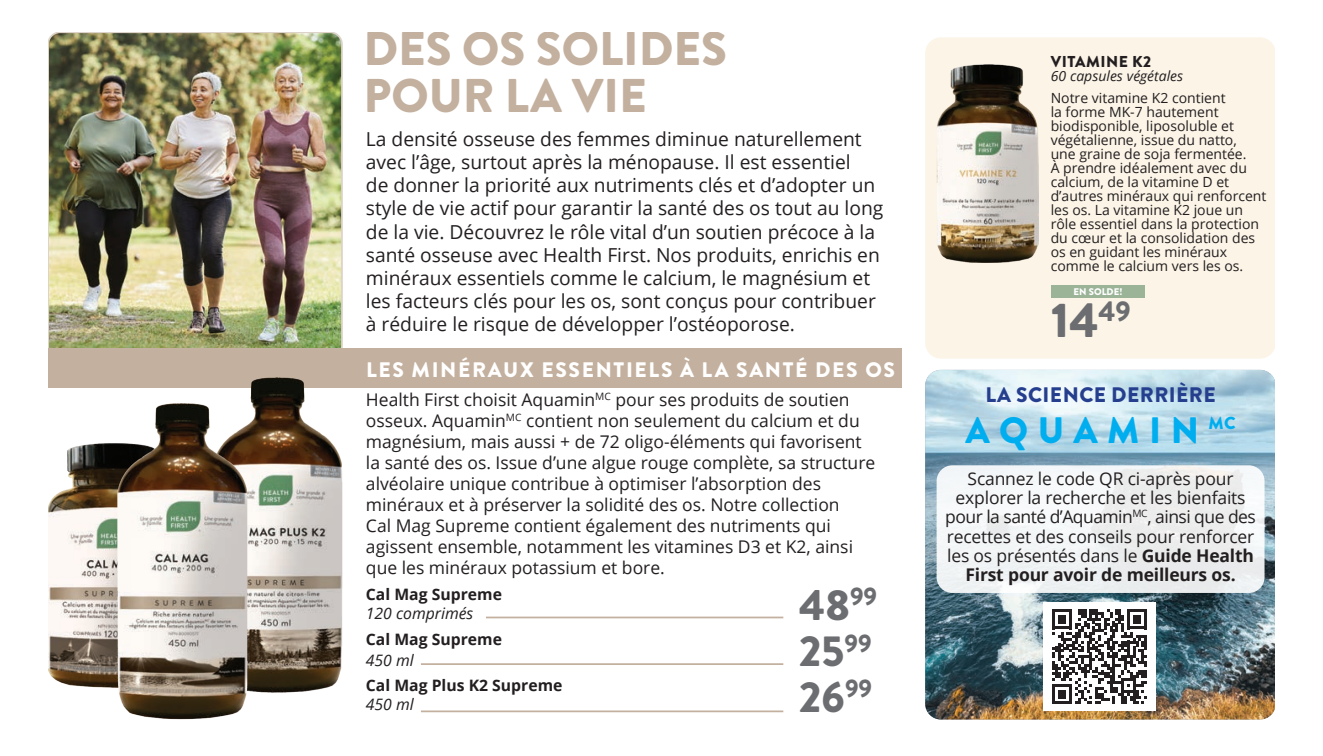
<style>
.page{position:relative;width:1323px;height:756px;background:#fff}
.page>*{position:absolute;margin:0;border:0;box-sizing:border-box;transform-origin:0 0}
.t1{font:900 48.82px "Brandon Grotesque";color:#6c6d70}
.t2{font:900 47.25px/47.2px "Brandon Grotesque";color:#c3b09e}
.t3{font:900 43.4px/46px "Brandon Grotesque";color:#6c6d70}
.t4{font:900 36.75px "Brandon Grotesque";letter-spacing:.26em;color:#00aeef}
.t5{font:900 21px "Brandon Grotesque";letter-spacing:.08em;color:#fff}
.t6{font:900 21px "Brandon Grotesque";letter-spacing:.02em;color:#253f8e}
.t7{font:19.25px/23.1px "Open Sans";color:#231f20}
.t8{font:17.5px/21px "Open Sans";color:#231f20;text-align:center}
.t9{font:700 15.75px "Open Sans";color:#231f20}
.t10{font:italic 15.75px "Open Sans";color:#231f20}
.t11{font:900 15.75px "Brandon Grotesque";letter-spacing:.03em;color:#231f20}
.t12{font:14px/14px "Open Sans";color:#231f20}
.t13{font:italic 14px "Open Sans";color:#231f20}
.t14{font:900 9.62px "Brandon Grotesque";color:#fff}
.s1{font-weight:700}
</style>
<div class="page">
<img style="left:925px;top:370px;width:350px;height:350px">
<div style="left:937px;top:465px;width:328px;height:128px;background:#f0f2f3;border-radius:16px"></div>
<div style="left:925px;top:37px;width:351px;height:322px;background:#fbf4e7;border-radius:16px"></div>
<div style="left:1051px;top:286px;width:94px;height:12px;background:#9bb498"></div>
<img style="left:937px;top:65px;width:101px;height:198px">
<img style="left:50px;top:34px;width:290px;height:314px">
<div style="left:47px;top:31px;width:296px;height:328px;border:2px solid #ddd3c8;border-radius:12px"></div>
<div style="left:47px;top:348px;width:854px;height:39px;background:#c3b09e"></div>
<hr style="left:486px;top:617px;width:297px;height:1px;background:#c3b09e">
<hr style="left:421px;top:663px;width:362px;height:2px;background:#c3b09e">
<img style="left:48px;top:443px;width:69px;height:244px">
<img style="left:213px;top:377px;width:130px;height:315px">
<img style="left:117px;top:404px;width:130px;height:316px">
<div style="left:1044px;top:602px;width:112px;height:108px;background:#fff"></div>
<svg style="left:1052px;top:609px;width:95px;height:95px"></svg>
<hr style="left:421px;top:710px;width:362px;height:2px;background:#c3b09e">
<div style="left:0;top:0;width:1323px;height:32px;background:#fff"></div>
<h2 class="t2" style="left:364px;top:26px;width:365px">DES OS SOLIDES<br>POUR LA VIE</h2>
<p class="t7" style="left:366px;top:127px;width:519px">La densité osseuse des femmes diminue naturellement avec l’âge, surtout après la ménopause. Il est essentiel<br>de donner la priorité aux nutriments clés et d’adopter un style de vie actif pour garantir la santé des os tout au long de la vie. Découvrez le rôle vital d’un soutien précoce à la santé osseuse avec Health First. Nos produits, enrichis en minéraux essentiels comme le calcium, le magnésium et les facteurs clés pour les os, sont conçus pour contribuer à réduire le risque de développer l’ostéoporose.</p>
<p class="t5" style="left:366px;top:355px;width:531px">LES MINÉRAUX ESSENTIELS À LA SANTÉ DES OS</p>
<p class="t8" style="left:366px;top:389px;width:511px;text-align:left">Health First choisit Aquamin<sup>MC</sup> pour ses produits de soutien osseux. Aquamin<sup>MC</sup> contient non seulement du calcium et du magnésium, mais aussi + de 72 oligo-éléments qui favorisent la santé des os. Issue d’une algue rouge complète, sa structure alvéolaire unique contribue à optimiser l’absorption des minéraux et à préserver la solidité des os. Notre collection<br>Cal Mag Supreme contient également des nutriments qui agissent ensemble, notamment les vitamines D3 et K2, ainsi que les minéraux potassium et bore.</p>
<p class="t9" style="left:366px;top:583px;width:138px">Cal Mag Supreme</p>
<p class="t10" style="left:366px;top:602px;width:109px">120 comprimés</p>
<p class="t9" style="left:366px;top:628px;width:138px">Cal Mag Supreme</p>
<p class="t10" style="left:366px;top:649px;width:49px">450 ml</p>
<p class="t9" style="left:366px;top:675px;width:198px">Cal Mag Plus K2 Supreme</p>
<p class="t10" style="left:366px;top:694px;width:49px">450 ml</p>
<h3 class="t3" style="left:799px;top:582px;width:79px">48<sup>99<br></sup>25<sup>99<br></sup>26<sup>99</sup></h3>
<p class="t11" style="left:1051px;top:51px;width:102px">VITAMINE K2</p>
<p class="t13" style="left:1051px;top:67px;width:134px">60 capsules végétales</p>
<p class="t12" style="left:1051px;top:91px;width:217px">Notre vitamine K2 contient<br>la forme MK-7 hautement biodisponible, liposoluble et végétalienne, issue du natto,<br>une graine de soja fermentée.<br>À prendre idéalement avec du calcium, de la vitamine D et d’autres minéraux qui renforcent les os. La vitamine K2 joue un rôle essentiel dans la protection du cœur et la consolidation des os en guidant les minéraux comme le calcium vers les os.</p>
<p class="t14" style="left:1074px;top:285px;width:50px">EN SOLDE!</p>
<h1 class="t1" style="left:1051px;top:286px;width:81px">14<sup>49</sup></h1>
<p class="t6" style="left:985px;top:380px;width:232px">LA SCIENCE DERRIÈRE</p>
<h3 class="t4" style="left:965px;top:404px;width:272px">AQUAMIN <sup>MC</sup></h3>
<p class="t8" style="left:945px;top:468px;width:312px;line-height:19.2px">Scannez le code QR ci-après pour explorer la recherche et les bienfaits pour la santé d’Aquamin<sup>MC</sup>, ainsi que des recettes et des conseils pour renforcer les os présentés dans le <span class="s1">Guide Health First pour avoir de meilleurs os.</span></p>
</div>
